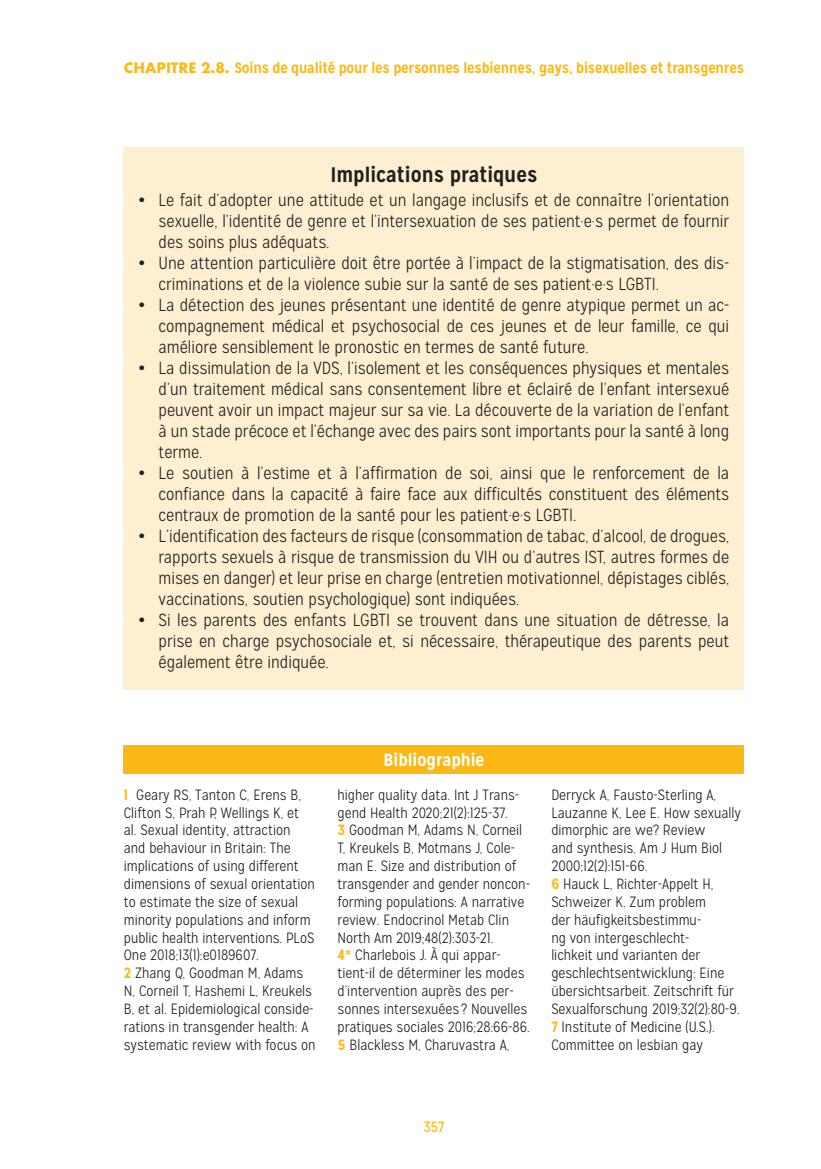
<style>
.page{position:relative;width:821px;height:1169px;background:#fff}
.page>*{position:absolute;margin:0;border:0;box-sizing:border-box;transform-origin:0 0}
.t1{font:700 21px "Mission Gothic";color:#231f20}
.t2{font:300 17.5px/21px "Mission Gothic";color:#231f20;text-align:justify}
.t3{font:700 17.5px "Mission Gothic";color:#fff}
.t4{font:300 14.88px/17.8px "Mission Gothic";color:#231f20}
.t5{font:700 14.88px "Mission Gothic";letter-spacing:-.015em;color:#fcb814}
.t6{font:14.88px "Mission Gothic";color:#fcb814}
.s1{font-family:"Futura";font-size:14px}
.s2{font-weight:700}
.s3{font-weight:700;color:#fcb814}
</style>
<div class="page">
<div style="left:124px;top:148px;width:620px;height:541px;background:#feefd0"></div>
<div style="left:124px;top:745px;width:620px;height:28px;background:#fcb814"></div>
<p class="t5" style="left:124px;top:58px;width:622px"><span class="s1">CHAPITRE 2.8.</span> Soins de qualité pour les personnes lesbiennes, gays, bisexuelles et transgenres</p>
<p class="t1" style="left:330px;top:161px;width:208px">Implications pratiques</p>
<p class="t2" style="left:159px;top:190px;width:572px;text-indent:-20px"><span class="s2">•</span> Le fait d’adopter une attitude et un langage inclusifs et de connaître l’orientation sexuelle, l’identité de genre et l’intersexuation de ses patient·e·s permet de fournir des soins plus adéquats.</p>
<p class="t2" style="left:159px;top:253px;width:572px;text-indent:-20px"><span class="s2">•</span> Une attention particulière doit être portée à l’impact de la stigmatisation, des dis&shy;criminations et de la violence subie sur la santé de ses patient·e·s LGBTI.</p>
<p class="t2" style="left:159px;top:295px;width:572px;text-indent:-20px"><span class="s2">•</span> La détection des jeunes présentant une identité de genre atypique permet un ac&shy;compagnement médical et psychosocial de ces jeunes et de leur famille, ce qui améliore sensiblement le pronostic en termes de santé future.</p>
<p class="t2" style="left:159px;top:358px;width:572px;text-indent:-20px"><span class="s2">•</span> La dissimulation de la VDS, l’isolement et les conséquences physiques et mentales d’un traitement médical sans consentement libre et éclairé de l’enfant intersexué peuvent avoir un impact majeur sur sa vie. La découverte de la variation de l’enfant à un stade précoce et l’échange avec des pairs sont importants pour la santé à long terme.</p>
<p class="t2" style="left:159px;top:463px;width:572px;text-indent:-20px"><span class="s2">•</span> Le soutien à l’estime et à l’affirmation de soi, ainsi que le renforcement de la confiance dans la capacité à faire face aux difficultés constituent des éléments centraux de promotion de la santé pour les patient·e·s LGBTI.</p>
<p class="t2" style="left:159px;top:526px;width:572px;text-indent:-20px"><span class="s2">•</span> L’identification des facteurs de risque (consommation de tabac, d’alcool, de drogues, rapports sexuels à risque de transmission du VIH ou d’autres IST, autres formes de mises en danger) et leur prise en charge (entretien motivationnel, dépistages ciblés, vaccinations, soutien psychologique) sont indiquées.</p>
<p class="t2" style="left:159px;top:610px;width:572px;text-indent:-20px"><span class="s2">•</span> Si les parents des enfants LGBTI se trouvent dans une situation de détresse, la prise en charge psychosociale et, si nécessaire, thérapeutique des parents peut également être indiquée.</p>
<p class="t3" style="left:383px;top:748px;width:102px">Bibliographie</p>
<p class="t4" style="left:124px;top:785px;width:193px"><span class="s3">1</span> Geary RS, Tanton C, Erens B,<br>Clifton S, Prah P, Wellings K, et<br>al. Sexual identity, attraction and behaviour in Britain: The implications of using different dimensions of sexual orientation to estimate the size of sexual minority populations and inform public health interventions. PLoS<br>One 2018;13(1):e0189607.<br><span class="s3">2</span> Zhang Q, Goodman M, Adams<br>N, Corneil T, Hashemi L, Kreukels<br>B, et al. Epidemiological conside&shy;rations in transgender health: A systematic review with focus on</p>
<p class="t4" style="left:337px;top:785px;width:194px">higher quality data. Int J Trans&shy;gend Health 2020;21(2):125-37.<br><span class="s3">3</span> Goodman M, Adams N, Corneil<br>T, Kreukels B, Motmans J, Cole&shy;man E. Size and distribution of transgender and gender noncon&shy;forming populations: A narrative review. Endocrinol Metab Clin<br>North Am 2019;48(2):303-21.<br><span class="s3">4*</span> Charlebois J. À qui appar&shy;tient-il de déterminer les modes d’intervention auprès des per&shy;sonnes intersexuées ? Nouvelles pratiques sociales 2016;28:66-86.<br><span class="s3">5</span> Blackless M, Charuvastra A,</p>
<p class="t4" style="left:551px;top:785px;width:191px">Derryck A, Fausto-Sterling A,<br>Lauzanne K, Lee E. How sexually dimorphic are we? Review<br>and synthesis. Am J Hum Biol<br>2000;12(2):151-66.<br><span class="s3">6</span> Hauck L, Richter-Appelt H,<br>Schweizer K. Zum problem<br>der häufigkeitsbestimmu-<br>ng von intergeschlecht-<br>lichkeit und varianten der geschlechtsentwicklung: Eine übersichtsarbeit. Zeitschrift für<br>Sexualforschung 2019;32(2):80-9.<br><span class="s3">7</span> Institute of Medicine (U.S.).<br>Committee on lesbian gay</p>
<p class="t6" style="left:424px;top:1118px;width:22px">357</p>
</div>
